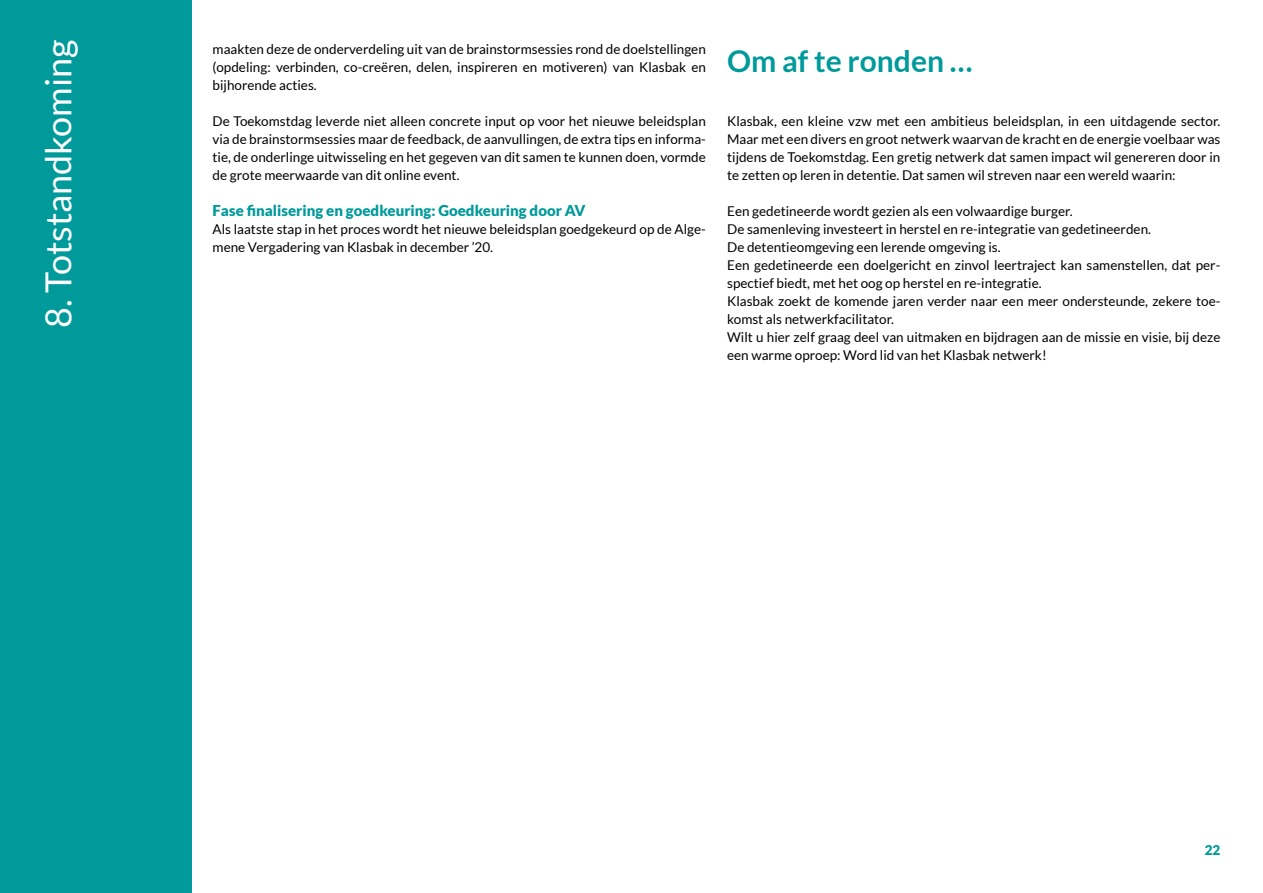
<style>
.page{position:relative;width:1263px;height:893px;background:#fff}
.page>*{position:absolute;margin:0;border:0;box-sizing:border-box;transform-origin:0 0}
.t1{font:36px "Lato";color:#fff}
.t2{font:700 30px "Lato";color:#009a9b}
.t3{font:900 15px "Lato";color:#009a9b}
.t4{font:13.5px/18px "Lato";color:#000;text-align:justify}
.t5{font:900 13.5px "Lato";color:#009a9b}
</style>
<div class="page">
<div style="left:0;top:0;width:191px;height:893px;background:#009a9b"></div>
<hr style="left:1262px;top:0;width:1px;height:893px;background:#009a9b">
<h1 class="t1" style="left:38px;top:328px;width:290px;rotate:-90deg">8. Totstandkoming</h1>
<p class="t4" style="left:213px;top:40px;width:495px">maakten deze de onderverdeling uit van de brainstormsessies rond de doelstellingen (opdeling: verbinden, co-creëren, delen, inspireren en motiveren) van Klasbak en bijhorende acties.</p>
<p class="t4" style="left:213px;top:112px;width:495px">De Toekomstdag leverde niet alleen concrete input op voor het nieuwe beleidsplan via de brainstormsessies maar de feedback, de aanvullingen, de extra tips en informa&shy;tie, de onderlinge uitwisseling en het gegeven van dit samen te kunnen doen, vormde de grote meerwaarde van dit online event.</p>
<p class="t3" style="left:213px;top:202px;width:374px">Fase finalisering en goedkeuring: Goedkeuring door AV</p>
<p class="t4" style="left:213px;top:220px;width:495px">Als laatste stap in het proces wordt het nieuwe beleidsplan goedgekeurd op de Alge&shy;mene Vergadering van Klasbak in december ’20.</p>
<h2 class="t2" style="left:727px;top:44px;width:247px">Om af te ronden …</h2>
<p class="t4" style="left:727px;top:112px;width:495px">Klasbak, een kleine vzw met een ambitieus beleidsplan, in een uitdagende sector.<br>Maar met een divers en groot netwerk waarvan de kracht en de energie voelbaar was tijdens de Toekomstdag. Een gretig netwerk dat samen impact wil genereren door in te zetten op leren in detentie. Dat samen wil streven naar een wereld waarin:</p>
<p class="t4" style="left:727px;top:202px;width:495px;text-align:left">Een gedetineerde wordt gezien als een volwaardige burger.<br>De samenleving investeert in herstel en re-integratie van gedetineerden.<br>De detentieomgeving een lerende omgeving is.<br>Een gedetineerde een doelgericht en zinvol leertraject kan samenstellen, dat per&shy;spectief biedt, met het oog op herstel en re-integratie.<br>Klasbak zoekt de komende jaren verder naar een meer ondersteunde, zekere toe&shy;komst als netwerkfacilitator.<br>Wilt u hier zelf graag deel van uitmaken en bijdragen aan de missie en visie, bij deze een warme oproep: Word lid van het Klasbak netwerk!</p>
<p class="t5" style="left:1205px;top:842px;width:17px">22</p>
</div>
